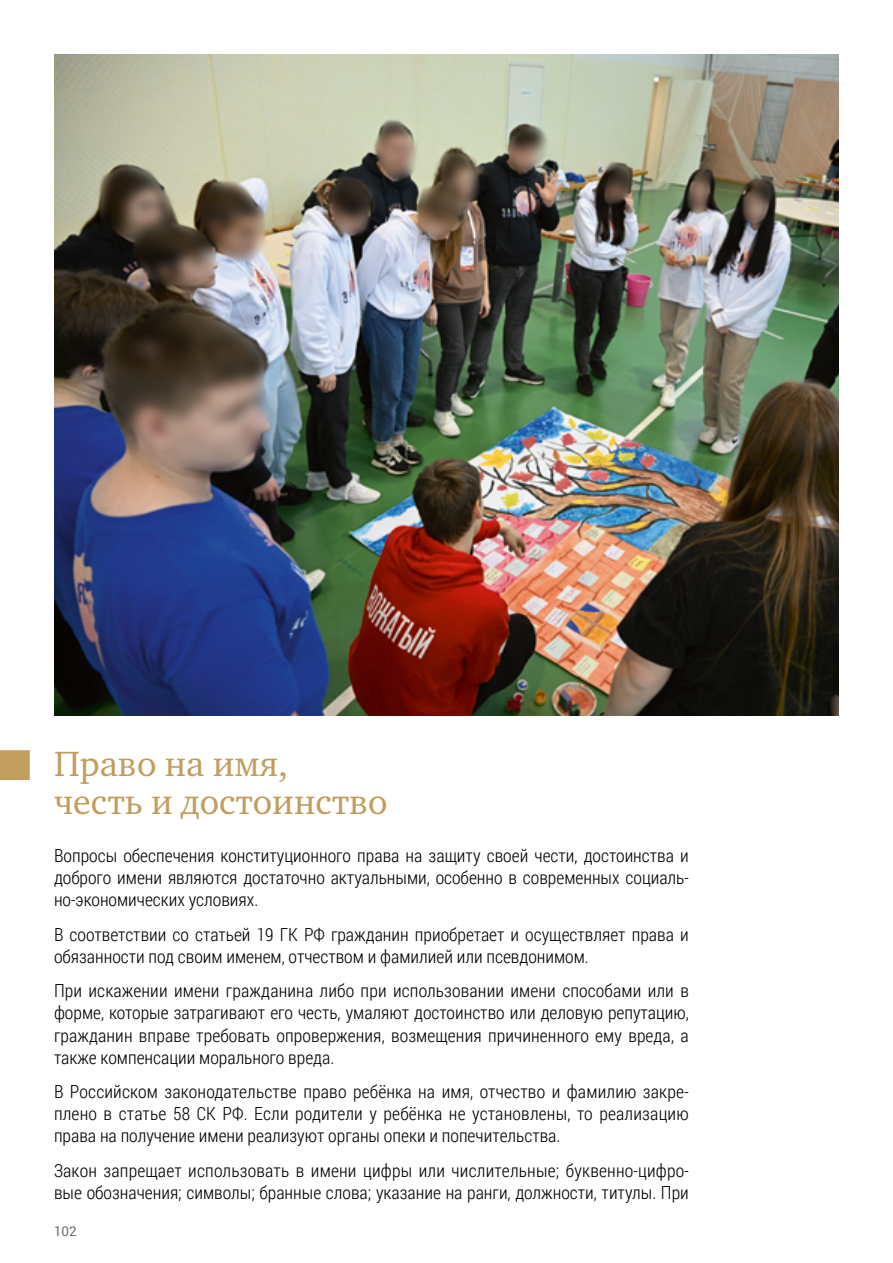
<style>
.page{position:relative;width:893px;height:1263px;background:#fff}
.page>*{position:absolute;margin:0;border:0;box-sizing:border-box;transform-origin:0 0}
.t1{font:36px/38.5px "Charter ITC";color:#c19d5e}
.t2{font:300 18px/22px "Roboto Condensed";color:#000;text-align:justify}
.t3{font:13.5px "Roboto";color:#6e6e6e}
</style>
<div class="page">
<img style="left:54px;top:54px;width:785px;height:661px">
<div style="left:0;top:750px;width:30px;height:30px;background:#c19d5e"></div>
<h1 class="t1" style="left:54px;top:744px;width:335px">Право на имя,<br>честь и достоинство</h1>
<p class="t2" style="left:54px;top:844px;width:636px">Вопросы обеспечения конституционного права на защиту своей чести, достоинства и доброго имени являются достаточно актуальными, особенно в современных социаль&shy;но-экономических условиях.</p>
<p class="t2" style="left:54px;top:923px;width:636px">В соответствии со статьей 19 ГК РФ гражданин приобретает и осуществляет права и обязанности под своим именем, отчеством и фамилией или псевдонимом.</p>
<p class="t2" style="left:54px;top:979px;width:636px">При искажении имени гражданина либо при использовании имени способами или в форме, которые затрагивают его честь, умаляют достоинство или деловую репутацию, гражданин вправе требовать опровержения, возмещения причиненного ему вреда, а также компенсации морального вреда.</p>
<p class="t2" style="left:54px;top:1080px;width:636px">В Российском законодательстве право ребёнка на имя, отчество и фамилию закре&shy;плено в статье 58 СК РФ. Если родители у ребёнка не установлены, то реализацию права на получение имени реализуют органы опеки и попечительства.</p>
<p class="t2" style="left:54px;top:1159px;width:636px">Закон запрещает использовать в имени цифры или числительные; буквенно-цифро&shy;вые обозначения; символы; бранные слова; указание на ранги, должности, титулы. При</p>
<p class="t3" style="left:54px;top:1221px;width:24px">102</p>
</div>
